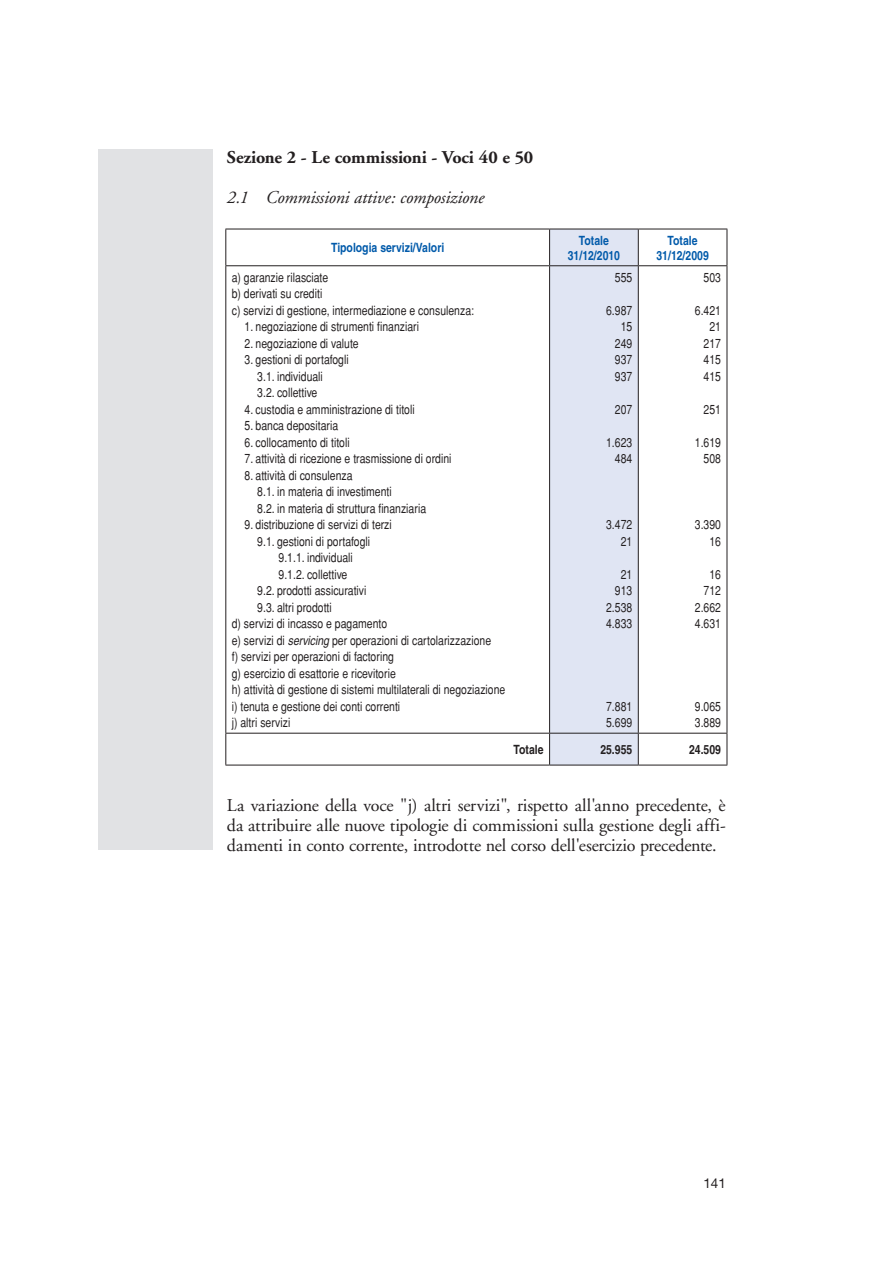
<style>
.page{position:relative;width:872px;height:1263px;background:#fff}
.page>*{position:absolute;margin:0;border:0;box-sizing:border-box;transform-origin:0 0}
.t1{font:18px/20px "Adobe Garamond";letter-spacing:-.015em;color:#231f20;text-align:justify}
.t2{font:italic 18px "Adobe Garamond";letter-spacing:-.01em;color:#231f20}
.t3{font:700 18px "Adobe Garamond";letter-spacing:-.005em;color:#231f20}
.t4{font:13.5px "Helvetica Neue";color:#231f20}
.t5{font:condensed 12.75px/16.5px "Helvetica";color:#231f20;text-align:right}
.t6{font:700 condensed 12.75px/15px "Helvetica";color:#015aaa;text-align:center}
.t7{font:700 condensed 12.75px "Helvetica";color:#231f20}
.s1{font-style:italic}
</style>
<div class="page">
<div style="left:98px;top:149px;width:115px;height:701px;background:#e1e2e4"></div>
<svg style="left:226px;top:230px;width:500px;height:535px"></svg>
<svg style="left:550px;top:230px;width:88px;height:535px;fill:#e0e5f3"></svg>
<hr style="left:225px;top:229px;width:324px;height:1px;background:#231f20">
<hr style="left:225px;top:229px;width:1px;height:36px;background:#231f20">
<hr style="left:549px;top:229px;width:89px;height:1px;background:#231f20">
<hr style="left:549px;top:229px;width:1px;height:36px;background:#231f20">
<hr style="left:638px;top:229px;width:89px;height:1px;background:#231f20">
<hr style="left:638px;top:229px;width:1px;height:36px;background:#231f20">
<hr style="left:726px;top:229px;width:1px;height:36px;background:#231f20">
<hr style="left:225px;top:265px;width:324px;height:1px;background:#231f20">
<hr style="left:225px;top:266px;width:1px;height:467px;background:#231f20">
<hr style="left:549px;top:265px;width:89px;height:1px;background:#231f20">
<hr style="left:549px;top:266px;width:1px;height:467px;background:#231f20">
<hr style="left:638px;top:265px;width:89px;height:1px;background:#231f20">
<hr style="left:638px;top:266px;width:1px;height:467px;background:#231f20">
<hr style="left:726px;top:266px;width:1px;height:467px;background:#231f20">
<hr style="left:225px;top:733px;width:324px;height:1px;background:#231f20">
<hr style="left:225px;top:733px;width:1px;height:32px;background:#231f20">
<hr style="left:549px;top:733px;width:89px;height:1px;background:#231f20">
<hr style="left:549px;top:733px;width:1px;height:32px;background:#231f20">
<hr style="left:638px;top:733px;width:89px;height:1px;background:#231f20">
<hr style="left:638px;top:733px;width:1px;height:32px;background:#231f20">
<hr style="left:726px;top:733px;width:1px;height:32px;background:#231f20">
<hr style="left:225px;top:765px;width:324px;height:1px;background:#231f20">
<hr style="left:549px;top:765px;width:89px;height:1px;background:#231f20">
<hr style="left:638px;top:765px;width:89px;height:1px;background:#231f20">
<p class="t3" style="left:227px;top:148px;width:308px">Sezione 2 - Le commissioni - Voci 40 e 50</p>
<p class="t2" style="left:227px;top:188px;width:259px">2.1 Commissioni attive: composizione</p>
<p class="t6" style="left:331px;top:240px;width:115px">Tipologia servizi/Valori</p>
<p class="t6" style="left:568px;top:233px;width:54px">Totale<br>31/12/2010</p>
<p class="t6" style="left:656px;top:233px;width:54px">Totale<br>31/12/2009</p>
<p class="t5" style="left:232px;top:269px;width:244px;text-align:left">a) garanzie rilasciate<br>b) derivati su crediti<br>c) servizi di gestione, intermediazione e consulenza:</p>
<p class="t5" style="left:244px;top:318px;width:176px">1. negoziazione di strumenti finanziari</p>
<p class="t5" style="left:244px;top:335px;width:116px">2. negoziazione di valute</p>
<p class="t5" style="left:257px;top:351px;width:93px;text-align:left;text-indent:-13px">3. gestioni di portafogli<br>3.1. individuali<br>3.2. collettive</p>
<p class="t5" style="left:244px;top:401px;width:172px">4. custodia e amministrazione di titoli</p>
<p class="t5" style="left:244px;top:417px;width:95px">5. banca depositaria</p>
<p class="t5" style="left:244px;top:434px;width:107px">6. collocamento di titoli</p>
<p class="t5" style="left:244px;top:450px;width:208px">7. attività di ricezione e trasmissione di ordini</p>
<p class="t5" style="left:257px;top:467px;width:170px;text-align:left;text-indent:-13px">8. attività di consulenza<br>8.1. in materia di investimenti<br>8.2. in materia di struttura finanziaria</p>
<p class="t5" style="left:244px;top:516px;width:149px">9. distribuzione di servizi di terzi</p>
<p class="t5" style="left:257px;top:533px;width:114px">9.1. gestioni di portafogli</p>
<p class="t5" style="left:278px;top:549px;width:76px">9.1.1. individuali</p>
<p class="t5" style="left:278px;top:566px;width:70px">9.1.2. collettive</p>
<p class="t5" style="left:257px;top:582px;width:111px">9.2. prodotti assicurativi</p>
<p class="t5" style="left:257px;top:599px;width:76px">9.3. altri prodotti</p>
<p class="t5" style="left:232px;top:615px;width:157px">d) servizi di incasso e pagamento</p>
<p class="t5" style="left:232px;top:632px;width:261px">e) servizi di <span class="s1">servicing</span> per operazioni di cartolarizzazione</p>
<p class="t5" style="left:232px;top:648px;width:164px">f) servizi per operazioni di factoring</p>
<p class="t5" style="left:232px;top:665px;width:166px">g) esercizio di esattorie e ricevitorie</p>
<p class="t5" style="left:232px;top:681px;width:275px">h) attività di gestione di sistemi multilaterali di negoziazione</p>
<p class="t5" style="left:232px;top:698px;width:170px">i) tenuta e gestione dei conti correnti</p>
<p class="t5" style="left:232px;top:714px;width:60px">j) altri servizi</p>
<p class="t5" style="left:703px;top:269px;width:19px">503</p>
<p class="t5" style="left:695px;top:302px;width:28px">6.421<br>21<br>217<br>415<br>415</p>
<p class="t5" style="left:703px;top:401px;width:19px">251</p>
<p class="t5" style="left:695px;top:434px;width:28px">1.619<br>508</p>
<p class="t5" style="left:615px;top:269px;width:19px">555</p>
<p class="t5" style="left:606px;top:302px;width:28px">6.987<br>15<br>249<br>937<br>937</p>
<p class="t5" style="left:615px;top:401px;width:19px">207</p>
<p class="t5" style="left:606px;top:434px;width:28px">1.623<br>484</p>
<p class="t5" style="left:606px;top:516px;width:28px">3.472<br>21</p>
<p class="t5" style="left:606px;top:566px;width:28px">21<br>913<br>2.538<br>4.833</p>
<p class="t5" style="left:695px;top:516px;width:28px">3.390<br>16</p>
<p class="t5" style="left:695px;top:566px;width:28px">16<br>712<br>2.662<br>4.631</p>
<p class="t5" style="left:695px;top:698px;width:28px;text-align:left">9.065<br>3.889</p>
<p class="t5" style="left:606px;top:698px;width:28px;text-align:left">7.881<br>5.699</p>
<p class="t7" style="left:513px;top:742px;width:32px">Totale</p>
<p class="t7" style="left:600px;top:742px;width:33px">25.955</p>
<p class="t7" style="left:689px;top:742px;width:33px">24.509</p>
<p class="t1" style="left:227px;top:795px;width:500px">La variazione della voce "j) altri servizi", rispetto all'anno precedente, è da attribuire alle nuove tipologie di commissioni sulla gestione degli affi&shy;damenti in conto corrente, introdotte nel corso dell'esercizio precedente.</p>
<p class="t4" style="left:703px;top:1175px;width:24px">141</p>
</div>
